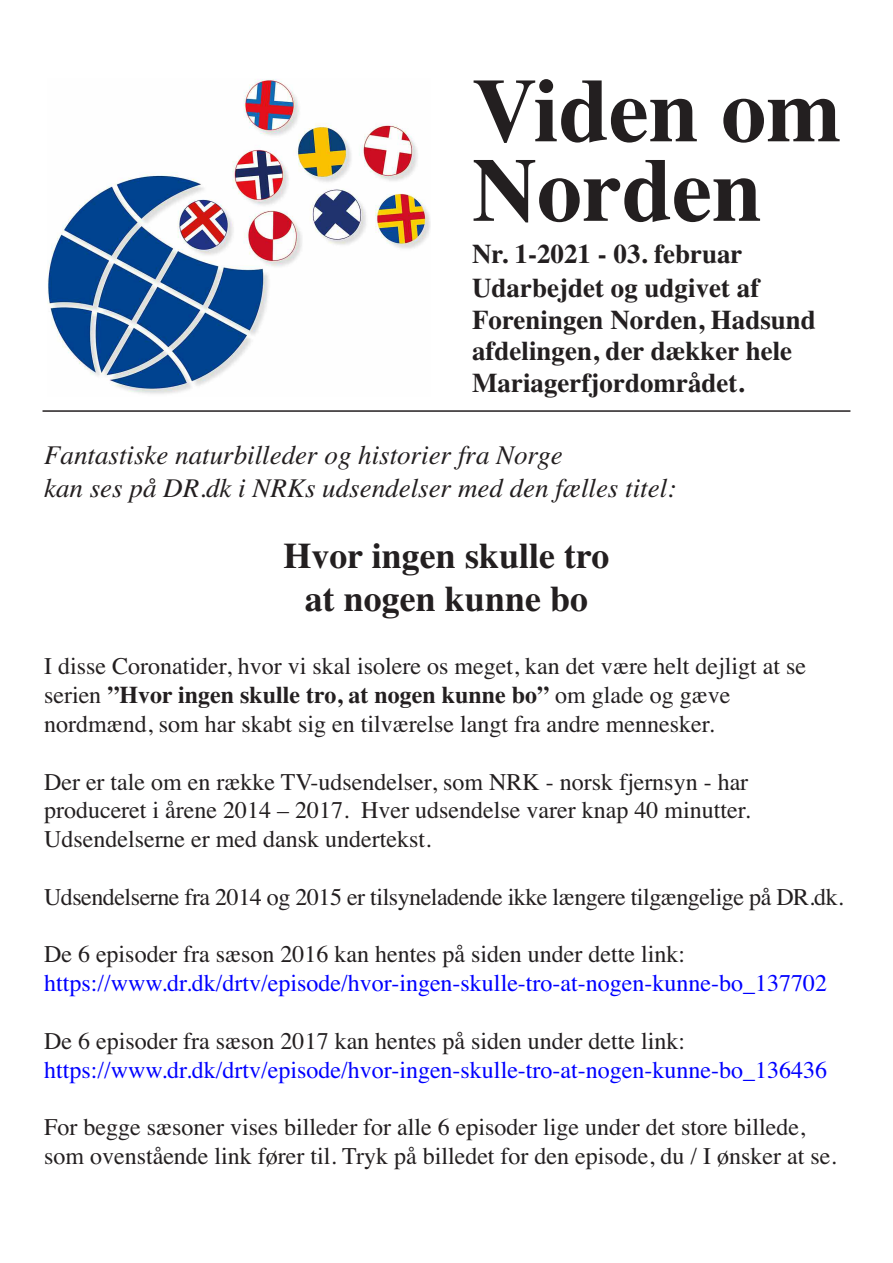
<style>
.page{position:relative;width:893px;height:1263px;background:#fff}
.page>*{position:absolute;margin:0;border:0;box-sizing:border-box;transform-origin:0 0}
.t1{font:700 90px/79.5px "Times";color:#231f20}
.t2{font:700 36px/43.2px "Times";color:#231f20;text-align:center}
.t3{font:700 27px/31.5px "Times";color:#231f20}
.t4{font:italic 27px/32.4px "Times";color:#231f20}
.t5{font:24px/28.8px "Times";color:#231f20}
.t6{font:24px "Times";color:#00f}
.t7{font:24px "Times";letter-spacing:-.02em;color:#231f20}
.s1{font-weight:700}
</style>
<div class="page">
<img style="left:48px;top:79px;width:383px;height:315px">
<hr style="left:43px;top:410px;width:807px;height:2px;background:#231f20">
<h1 class="t1" style="left:472px;top:70px;width:371px">Viden om<br>Norden</h1>
<p class="t3" style="left:472px;top:236px;width:289px;line-height:34.5px">Nr. 1-2021 - 03. februar<br>Udarbejdet og udgivet af</p>
<p class="t3" style="left:472px;top:304px;width:345px">Foreningen Norden, Hadsund afdelingen, der dækker hele<br>Mariagerfjordområdet.</p>
<p class="t4" style="left:44px;top:439px;width:634px">Fantastiske naturbilleder og historier fra Norge<br>kan ses på DR.dk i NRKs udsendelser med den fælles titel:</p>
<h2 class="t2" style="left:284px;top:534px;width:327px">Hvor ingen skulle tro at nogen kunne bo</h2>
<p class="t5" style="left:44px;top:652px;width:764px">I disse Coronatider, hvor vi skal isolere os meget, kan det være helt dejligt at se serien <span class="s1">”Hvor ingen skulle tro, at nogen kunne bo”</span> om glade og gæve nordmænd, som har skabt sig en tilværelse langt fra andre mennesker.</p>
<p class="t5" style="left:44px;top:767px;width:708px;text-align:justify">Der er tale om en række TV-udsendelser, som NRK - norsk fjernsyn - har produceret i årene 2014 – 2017. Hver udsendelse varer knap 40 minutter.<br>Udsendelserne er med dansk undertekst.</p>
<p class="t7" style="left:44px;top:882px;width:801px">Udsendelserne fra 2014 og 2015 er tilsyneladende ikke længere tilgængelige på DR.dk.</p>
<p class="t5" style="left:44px;top:940px;width:643px">De 6 episoder fra sæson 2016 kan hentes på siden under dette link:</p>
<p class="t6" style="left:44px;top:969px;width:785px">https://www.dr.dk/drtv/episode/hvor-ingen-skulle-tro-at-nogen-kunne-bo_137702</p>
<p class="t5" style="left:44px;top:1026px;width:643px">De 6 episoder fra sæson 2017 kan hentes på siden under dette link:</p>
<p class="t6" style="left:44px;top:1055px;width:785px">https://www.dr.dk/drtv/episode/hvor-ingen-skulle-tro-at-nogen-kunne-bo_136436</p>
<p class="t5" style="left:44px;top:1112px;width:794px">For begge sæsoner vises billeder for alle 6 episoder lige under det store billede, som ovenstående link fører til. Tryk på billedet for den episode, du / I ønsker at se.</p>
</div>
